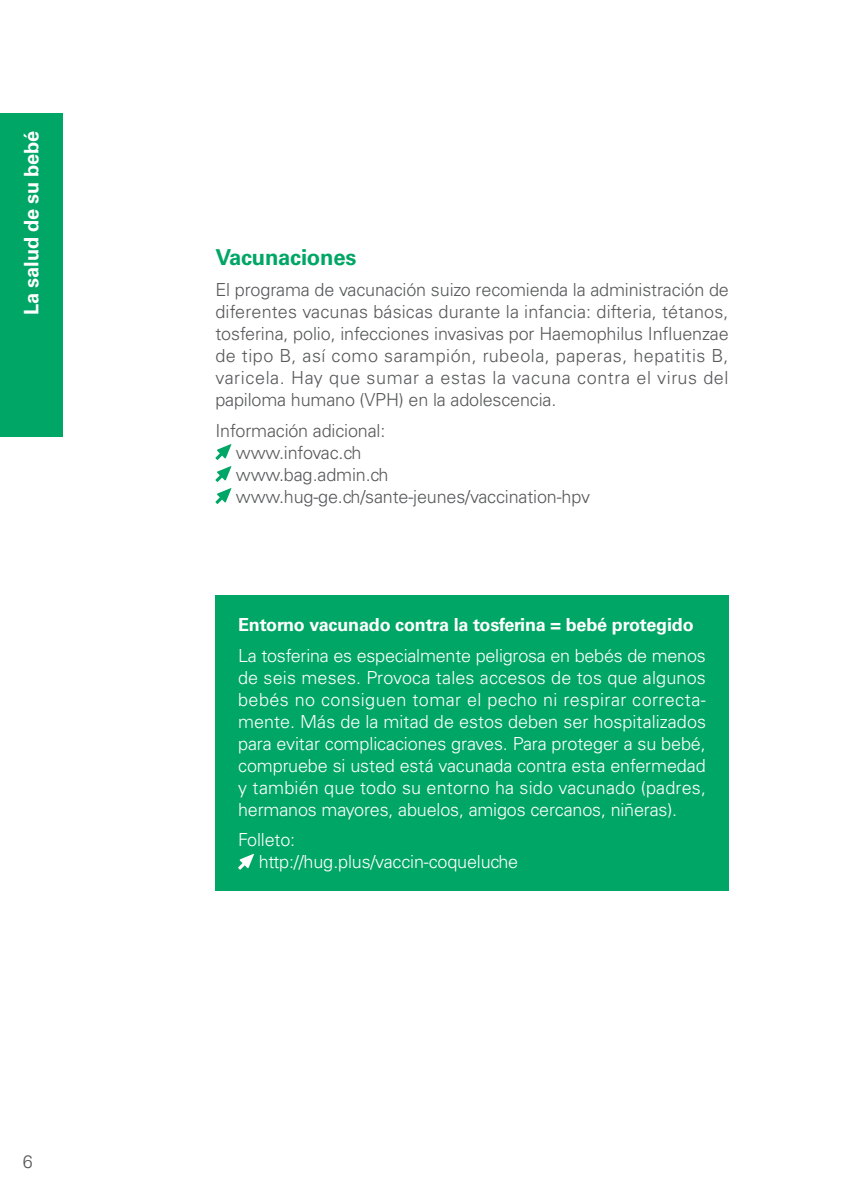
<style>
.page{position:relative;width:842px;height:1191px;background:#fff}
.page>*{position:absolute;margin:0;border:0;box-sizing:border-box;transform-origin:0 0}
.t1{font:700 22px "Univers LT Std";letter-spacing:-.01em;color:#00a665}
.t2{font:700 20px "Univers LT Std";letter-spacing:-.01em;color:#fff}
.t3{font:300 18px/22px "Univers LT Std";letter-spacing:-.01em;color:#fff;text-align:justify}
.t4{font:300 18px/22px "Univers LT Std";letter-spacing:-.01em;color:#57585a;text-align:justify}
.t5{font:700 18px "Univers LT Std";letter-spacing:-.01em;color:#fff}
</style>
<div class="page">
<div style="left:0;top:113px;width:62px;height:324px;background:#00a665"></div>
<svg style="left:215px;top:444px;width:16px;height:16px"></svg>
<svg style="left:215px;top:466px;width:16px;height:16px"></svg>
<svg style="left:215px;top:488px;width:16px;height:16px"></svg>
<div style="left:215px;top:595px;width:514px;height:296px;background:#00a665"></div>
<svg style="left:238px;top:853px;width:16px;height:16px"></svg>
<p class="t2" style="left:20px;top:315px;width:186px;rotate:-90deg">La salud de su bebé</p>
<p class="t4" style="left:23px;top:1151px;width:12px">6</p>
<p class="t1" style="left:215px;top:245px;width:142px">Vacunaciones</p>
<p class="t4" style="left:215px;top:279px;width:515px">El programa de vacunación suizo recomienda la administración de diferentes vacunas básicas durante la infancia: difteria, tétanos, tosferina, polio, infecciones invasivas por Haemophilus Influenzae de tipo B, así como sarampión, rubeola, paperas, hepatitis B, varicela. Hay que sumar a estas la vacuna contra el virus del papiloma humano (VPH) en la adolescencia.</p>
<p class="t4" style="left:236px;top:419px;width:356px;text-align:left;text-indent:-21px">Información adicional:<br>www.infovac.ch<br>www.bag.admin.ch www.hug-ge.ch/sante-jeunes/vaccination-hpv</p>
<p class="t5" style="left:238px;top:614px;width:457px">Entorno vacunado contra la tosferina = bebé protegido</p>
<p class="t3" style="left:238px;top:644px;width:469px">La tosferina es especialmente peligrosa en bebés de menos de seis meses. Provoca tales accesos de tos que algunos bebés no consiguen tomar el pecho ni respirar correcta&shy;mente. Más de la mitad de estos deben ser hospitalizados para evitar complicaciones graves. Para proteger a su bebé, compruebe si usted está vacunada contra esta enfermedad y también que todo su entorno ha sido vacunado (padres, hermanos mayores, abuelos, amigos cercanos, niñeras).</p>
<p class="t3" style="left:259px;top:829px;width:261px;text-indent:-21px">Folleto: http://hug.plus/vaccin-coqueluche</p>
</div>
